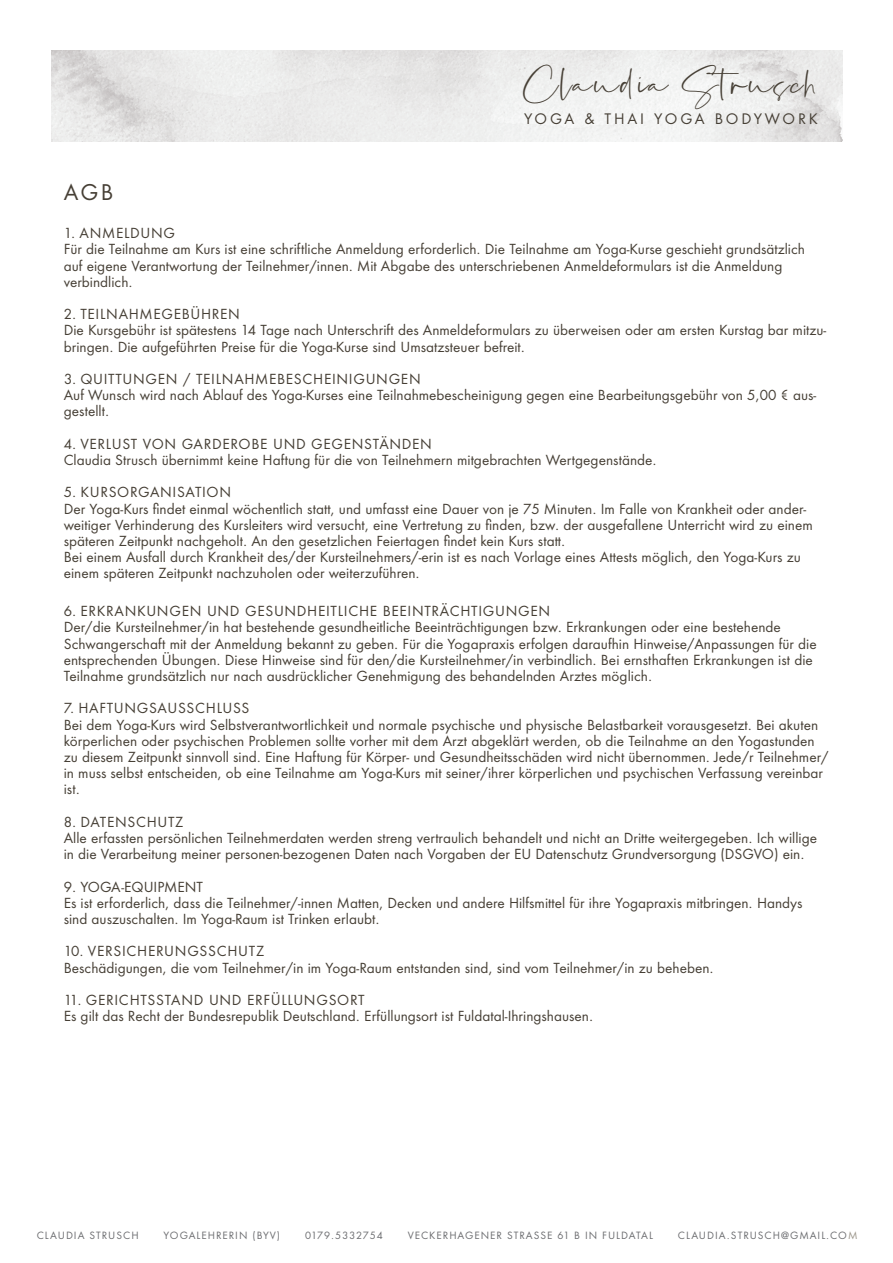
<style>
.page{position:relative;width:893px;height:1263px;background:#fff}
.page>*{position:absolute;margin:0;border:0;box-sizing:border-box;transform-origin:0 0}
.t1{font:21px "La Paloma";letter-spacing:.12em;color:#463f35}
.t2{font:21px "Futura ND";color:#463f35}
.t3{font:14.1px "Futura ND";letter-spacing:.2em;color:#463f35}
.t4{font:13.5px/16.2px "Futura ND";color:#463f35}
.t5{font:9.75px "Futura ND";letter-spacing:.1em;color:#6c6d70}
.s1{color:#9c968b}
</style>
<div class="page">
<img style="left:51px;top:50px;width:792px;height:92px">
<h1 class="t1" style="left:523px;top:71px;width:296px">Claudia Strusch</h1>
<p class="t3" style="left:524px;top:109px;width:295px">YOGA &amp; THAI YOGA BODYWORK</p>
<h1 class="t2" style="left:64px;top:179px;width:51px">AGB</h1>
<p class="t4" style="left:64px;top:225px;width:743px">1. ANMELDUNG<br>Für die Teilnahme am Kurs ist eine schriftliche Anmeldung erforderlich. Die Teilnahme am Yoga-Kurse geschieht grundsätzlich auf eigene Verantwortung der Teilnehmer/innen. Mit Abgabe des unterschriebenen Anmeldeformulars ist die Anmeldung verbindlich.</p>
<p class="t4" style="left:64px;top:306px;width:764px">2. TEILNAHMEGEBÜHREN<br>Die Kursgebühr ist spätestens 14 Tage nach Unterschrift des Anmeldeformulars zu überweisen oder am ersten Kurstag bar mitzu&shy;bringen. Die aufgeführten Preise für die Yoga-Kurse sind Umsatzsteuer befreit.</p>
<p class="t4" style="left:64px;top:371px;width:754px">3. QUITTUNGEN / TEILNAHMEBESCHEINIGUNGEN<br>Auf Wunsch wird nach Ablauf des Yoga-Kurses eine Teilnahmebescheinigung gegen eine Bearbeitungsgebühr von 5,00 € aus&shy;gestellt.</p>
<p class="t4" style="left:64px;top:436px;width:594px">4. VERLUST VON GARDEROBE UND GEGENSTÄNDEN<br>Claudia Strusch übernimmt keine Haftung für die von Teilnehmern mitgebrachten Wertgegenstände.</p>
<p class="t4" style="left:64px;top:484px;width:750px">5. KURSORGANISATION<br>Der Yoga-Kurs findet einmal wöchentlich statt, und umfasst eine Dauer von je 75 Minuten. Im Falle von Krankheit oder ander&shy;weitiger Verhinderung des Kursleiters wird versucht, eine Vertretung zu finden, bzw. der ausgefallene Unterricht wird zu einem späteren Zeitpunkt nachgeholt. An den gesetzlichen Feiertagen findet kein Kurs statt.<br>Bei einem Ausfall durch Krankheit des/der Kursteilnehmers/-erin ist es nach Vorlage eines Attests möglich, den Yoga-Kurs zu einem späteren Zeitpunkt nachzuholen oder weiterzuführen.</p>
<p class="t4" style="left:64px;top:603px;width:754px">6. ERKRANKUNGEN UND GESUNDHEITLICHE BEEINTRÄCHTIGUNGEN<br>Der/die Kursteilnehmer/in hat bestehende gesundheitliche Beeinträchtigungen bzw. Erkrankungen oder eine bestehende Schwangerschaft mit der Anmeldung bekannt zu geben. Für die Yogapraxis erfolgen daraufhin Hinweise/Anpassungen für die entsprechenden Übungen. Diese Hinweise sind für den/die Kursteilnehmer/in verbindlich. Bei ernsthaften Erkrankungen ist die Teilnahme grundsätzlich nur nach ausdrücklicher Genehmigung des behandelnden Arztes möglich.</p>
<p class="t4" style="left:64px;top:700px;width:766px">7. HAFTUNGSAUSSCHLUSS<br>Bei dem Yoga-Kurs wird Selbstverantwortlichkeit und normale psychische und physische Belastbarkeit vorausgesetzt. Bei akuten körperlichen oder psychischen Problemen sollte vorher mit dem Arzt abgeklärt werden, ob die Teilnahme an den Yogastunden zu diesem Zeitpunkt sinnvoll sind. Eine Haftung für Körper- und Gesundheitsschäden wird nicht übernommen. Jede/r Teilnehmer/ in muss selbst entscheiden, ob eine Teilnahme am Yoga-Kurs mit seiner/ihrer körperlichen und psychischen Verfassung vereinbar ist.</p>
<p class="t4" style="left:64px;top:814px;width:755px">8. DATENSCHUTZ<br>Alle erfassten persönlichen Teilnehmerdaten werden streng vertraulich behandelt und nicht an Dritte weitergegeben. Ich willige in die Verarbeitung meiner personen-bezogenen Daten nach Vorgaben der EU Datenschutz Grundversorgung (DSGVO) ein.</p>
<p class="t4" style="left:64px;top:878px;width:740px">9. YOGA-EQUIPMENT<br>Es ist erforderlich, dass die Teilnehmer/-innen Matten, Decken und andere Hilfsmittel für ihre Yogapraxis mitbringen. Handys sind auszuschalten. Im Yoga-Raum ist Trinken erlaubt.</p>
<p class="t4" style="left:64px;top:943px;width:651px">10. VERSICHERUNGSSCHUTZ<br>Beschädigungen, die vom Teilnehmer/in im Yoga-Raum entstanden sind, sind vom Teilnehmer/in zu beheben.</p>
<p class="t4" style="left:64px;top:992px;width:531px">11. GERICHTSSTAND UND ERFÜLLUNGSORT<br>Es gilt das Recht der Bundesrepublik Deutschland. Erfüllungsort ist Fuldatal-Ihringshausen.</p>
<p class="t5" style="left:37px;top:1228px;width:103px">CLAUDIA STRUSCH</p>
<p class="t5" style="left:164px;top:1228px;width:118px">YOGALEHRERIN (BYV)</p>
<p class="t5" style="left:305px;top:1228px;width:79px">0179.5332754</p>
<p class="t5" style="left:408px;top:1228px;width:247px">VECKERHAGENER STRASSE 61 B IN FULDATAL</p>
<p class="t5" style="left:678px;top:1228px;width:181px">CLAUDIA.STRUSCH@GMAIL.CO<span class="s1">M</span></p>
</div>
